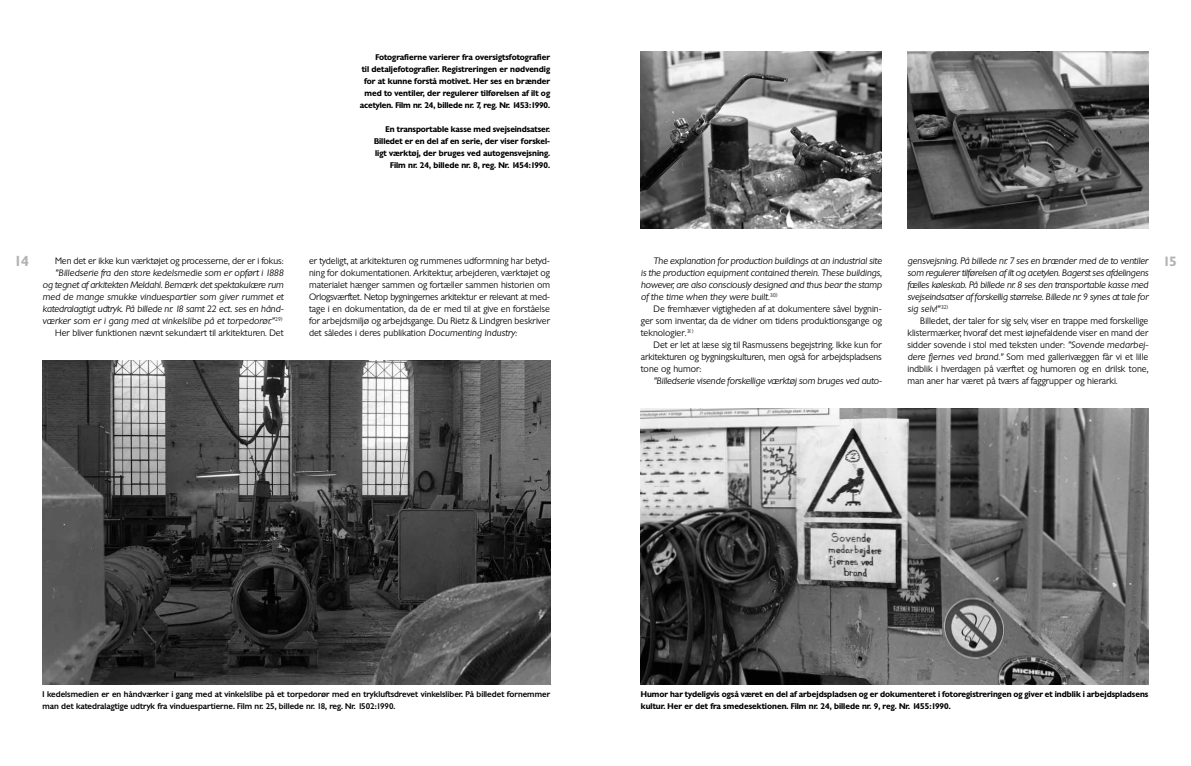
<style>
.page{position:relative;width:1191px;height:766px;background:#fff}
.page>*{position:absolute;margin:0;border:0;box-sizing:border-box;transform-origin:0 0}
.t1{font:600 14px "Chantilly";color:#b1b3b4}
.t2{font:600 13px "Chantilly";color:#b1b3b4}
.t3{font:300 9px/12px "Chantilly";color:#000;text-align:justify}
.t4{font:italic 300 9px/12px "Chantilly";letter-spacing:-.02em;color:#000;text-align:justify}
.t5{font:italic 300 9px/12px "Chantilly";color:#000;text-align:right}
.t6{font:600 8px/12px "Chantilly";color:#000;text-align:right}
.t7{font:500 8px/12px "Chantilly";color:#000}
.s1{font-style:normal}
.s2{font-style:italic}
</style>
<div class="page">
<img style="left:43px;top:360px;width:507px;height:324px">
<img style="left:641px;top:51px;width:241px;height:177px">
<img style="left:907px;top:51px;width:241px;height:177px">
<img style="left:641px;top:408px;width:507px;height:276px">
<p class="t6" style="left:360px;top:51px;width:192px">Fotografierne varierer fra oversigtsfotografier<br>til detaljefotografier. Registreringen er nødvendig for at kunne forstå motivet. Her ses en brænder med to ventiler, der regulerer tilførelsen af ilt og acetylen. Film nr. 24, billede nr. 7, reg. Nr. 1453:1990.</p>
<p class="t6" style="left:374px;top:123px;width:177px">En transportable kasse med svejseindsatser.<br>Billedet er en del af en serie, der viser forskel&shy;ligt værktøj, der bruges ved autogensvejsning.<br>Film nr. 24, billede nr. 8, reg. Nr. 1454:1990.</p>
<p class="t3" style="left:55px;top:255px;width:230px">Men det er ikke kun værktøjet og processerne, der er i fokus:</p>
<p class="t5" style="left:43px;top:267px;width:242px">”Billedserie fra den store kedelsmedie som er opført i 1888<br>og tegnet af arkitekten Meldahl. Bemærk det spektakulære rum med de mange smukke vinduespartier som giver rummet et katedralagtigt udtryk. På billede nr. 18 samt 22 ect. ses en hånd&shy;værker som er i gang med at vinkelslibe på et torpedorør.”<sup>29)<br></sup><span class="s1">Her bliver funktionen nævnt sekundært til arkitekturen. Det</span></p>
<p class="t3" style="left:309px;top:255px;width:242px">er tydeligt, at arkitekturen og rummenes udformning har betyd&shy;ning for dokumentationen. Arkitektur, arbejderen, værktøjet og materialet hænger sammen og fortæller sammen historien om Orlogsværftet. Netop bygningernes arkitektur er relevant at med&shy;tage i en dokumentation, da de er med til at give en forståelse for arbejdsmiljø og arbejdsgange. Du Rietz &amp; Lindgren beskriver det således i deres publikation <span class="s2">Documenting Industry:</span></p>
<h2 class="t2" style="left:1163px;top:252px;width:15px">15</h2>
<h1 class="t1" style="left:14px;top:252px;width:16px">14</h1>
<p class="t4" style="left:641px;top:255px;width:242px;text-indent:13px">The explanation for production buildings at an industrial site is the production equipment contained therein. These buildings, however, are also consciously designed and thus bear the stamp of the time when they were built.<sup>30)</sup></p>
<p class="t3" style="left:641px;top:303px;width:242px;text-indent:13px">De fremhæver vigtigheden af at dokumentere såvel bygnin&shy;ger som inventar, da de vidner om tidens produktionsgange og teknologier<span class="s2">.</span><sup>31)</sup></p>
<p class="t3" style="left:641px;top:339px;width:242px;text-indent:13px">Det er let at læse sig til Rasmussens begejstring. Ikke kun for arkitekturen og bygningskulturen, men også for arbejdspladsens tone og humor:</p>
<p class="t4" style="left:653px;top:375px;width:230px">”Billedserie visende forskellige værktøj som bruges ved auto-</p>
<p class="t4" style="left:907px;top:255px;width:242px">gensvejsning. På billede nr. 7 ses en brænder med de to ventiler som regulerer tilførelsen af ilt og acetylen. Bagerst ses afdelingens fælles køleskab. På billede nr. 8 ses den transportable kasse med svejseindsatser af forskellig størrelse. Billede nr. 9 synes at tale for sig selv!”<sup>32)</sup></p>
<p class="t3" style="left:907px;top:315px;width:242px;text-indent:13px">Billedet, der taler for sig selv, viser en trappe med forskellige klistermærker, hvoraf det mest iøjnefaldende viser en mand der sidder sovende i stol med teksten under: <span class="s2">”Sovende medarbej&shy;dere fjernes ved brand.”</span> Som med gallerivæggen får vi et lille indblik i hverdagen på værftet og humoren og en drilsk tone, man aner har været på tværs af faggrupper og hierarki.</p>
<p class="t7" style="left:43px;top:687px;width:509px">I kedelsmedien er en håndværker i gang med at vinkelslibe på et torpedorør med en trykluftsdrevet vinkelsliber. På billedet fornemmer man det katedralagtige udtryk fra vinduespartierne. Film nr. 25, billede nr. 18, reg. Nr. 1502:1990.</p>
<p class="t6" style="left:641px;top:687px;width:509px;text-align:left">Humor har tydeligvis også været en del af arbejdspladsen og er dokumenteret i fotoregistreringen og giver et indblik i arbejdspladsens kultur. Her er det fra smedesektionen. Film nr. 24, billede nr. 9, reg. Nr. 1455:1990.</p>
</div>
